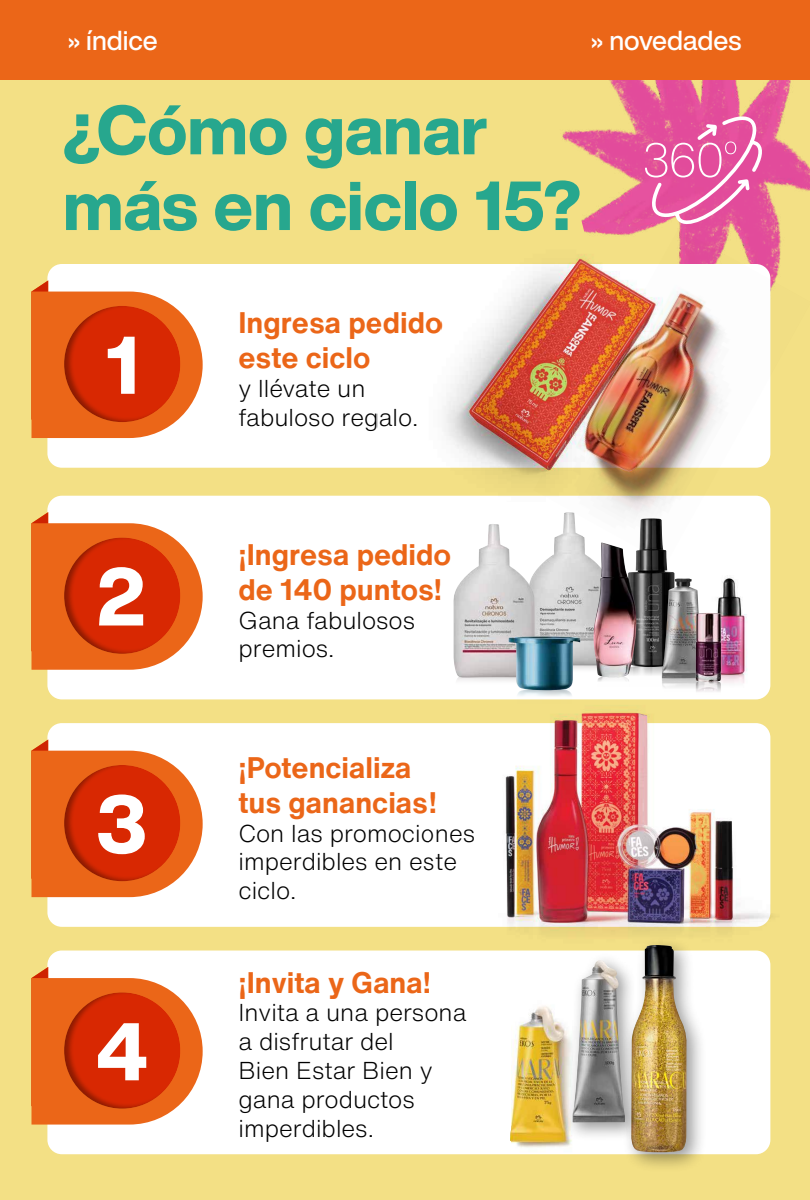
<style>
.page{position:relative;width:810px;height:1200px;background:#f3e085}
.page>*{position:absolute;margin:0;border:0;box-sizing:border-box;transform-origin:0 0}
.t1{font:800 80.18px "Helvetica Now Display";color:#fff}
.t2{font:800 68.1px/75.8px "Helvetica Now Display";color:#27a78e}
.t3{font:700 29.25px/35.1px "Helvetica Now Text";color:#eb6618}
.t4{font:500 27px "Helvetica Now Display";color:#fff}
.t5{font:300 24px/28.8px "Helvetica Now Text";color:#000}
</style>
<div class="page">
<img style="left:562px;top:80px;width:248px;height:149px">
<svg style="left:645px;top:116px;width:122px;height:112px;background:#e669a8"></svg>
<div style="left:47px;top:264px;width:723px;height:204px;background:#fff;border-radius:14px"></div>
<div style="left:47px;top:496px;width:723px;height:203px;background:#fff;border-radius:14px"></div>
<div style="left:47px;top:723px;width:723px;height:204px;background:#fff;border-radius:14px"></div>
<div style="left:47px;top:951px;width:723px;height:203px;background:#fff;border-radius:14px"></div>
<svg style="left:31px;top:280px;width:172px;height:158px"></svg>
<div style="left:64px;top:305px;width:117px;height:117px;background:#000;opacity:.35"></div>
<svg style="left:31px;top:512px;width:172px;height:158px"></svg>
<div style="left:64px;top:537px;width:117px;height:117px;background:#000;opacity:.35"></div>
<svg style="left:31px;top:740px;width:172px;height:157px"></svg>
<div style="left:64px;top:764px;width:117px;height:117px;background:#000;opacity:.35"></div>
<svg style="left:31px;top:967px;width:172px;height:158px"></svg>
<div style="left:64px;top:992px;width:117px;height:117px;background:#000;opacity:.35"></div>
<img style="left:430px;top:680px;width:343px;height:321px">
<img style="left:507px;top:713px;width:226px;height:209px">
<img style="left:377px;top:357px;width:157px;height:139px">
<img style="left:469px;top:276px;width:65px;height:194px">
<img style="left:534px;top:229px;width:247px;height:335px">
<img style="left:585px;top:295px;width:117px;height:177px">
<img style="left:704px;top:562px;width:48px;height:160px">
<img style="left:715px;top:579px;width:29px;height:95px">
<img style="left:631px;top:667px;width:31px;height:20px">
<img style="left:628px;top:518px;width:47px;height:149px">
<img style="left:534px;top:512px;width:76px;height:154px">
<img style="left:455px;top:678px;width:54px;height:8px">
<img style="left:453px;top:524px;width:82px;height:154px">
<img style="left:516px;top:690px;width:57px;height:15px">
<img style="left:509px;top:636px;width:71px;height:54px">
<img style="left:597px;top:677px;width:34px;height:11px">
<img style="left:593px;top:543px;width:43px;height:134px">
<img style="left:662px;top:578px;width:43px;height:114px">
<img style="left:696px;top:613px;width:25px;height:83px">
<img style="left:512px;top:988px;width:60px;height:160px">
<img style="left:510px;top:1007px;width:54px;height:134px">
<div style="left:622px;top:936px;width:85px;height:237px;background:#000;opacity:.4"></div>
<img style="left:631px;top:945px;width:56px;height:207px">
<div style="left:564px;top:952px;width:80px;height:189px;background:#000;opacity:.4"></div>
<img style="left:572px;top:960px;width:53px;height:162px">
<div style="left:0;top:0;width:810px;height:80px;background:#eb6618"></div>
<p class="t4" style="left:67px;top:22px;width:92px">» índice</p>
<p class="t4" style="left:590px;top:22px;width:152px">» novedades</p>
<h2 class="t2" style="left:63px;top:92px;width:519px">¿Cómo ganar más en ciclo 15?</h2>
<h1 class="t1" style="left:106px;top:310px;width:35px">1</h1>
<h1 class="t1" style="left:96px;top:541px;width:51px">2</h1>
<h1 class="t1" style="left:96px;top:769px;width:53px">3</h1>
<h1 class="t1" style="left:95px;top:996px;width:54px">4</h1>
<p class="t3" style="left:238px;top:304px;width:206px">Ingresa pedido este ciclo</p>
<p class="t5" style="left:238px;top:373px;width:182px">y llévate un fabuloso regalo.</p>
<p class="t3" style="left:238px;top:536px;width:214px">¡Ingresa pedido de 140 puntos!</p>
<p class="t5" style="left:238px;top:605px;width:178px">Gana fabulosos premios.</p>
<p class="t3" style="left:238px;top:749px;width:199px">¡Potencializa tus ganancias!</p>
<p class="t5" style="left:238px;top:818px;width:238px">Con las promociones imperdibles en este ciclo.</p>
<p class="t3" style="left:238px;top:964px;width:194px">¡Invita y Gana!</p>
<p class="t5" style="left:238px;top:998px;width:229px">Invita a una persona a disfrutar del<br>Bien Estar Bien y gana productos imperdibles.</p>
</div>
